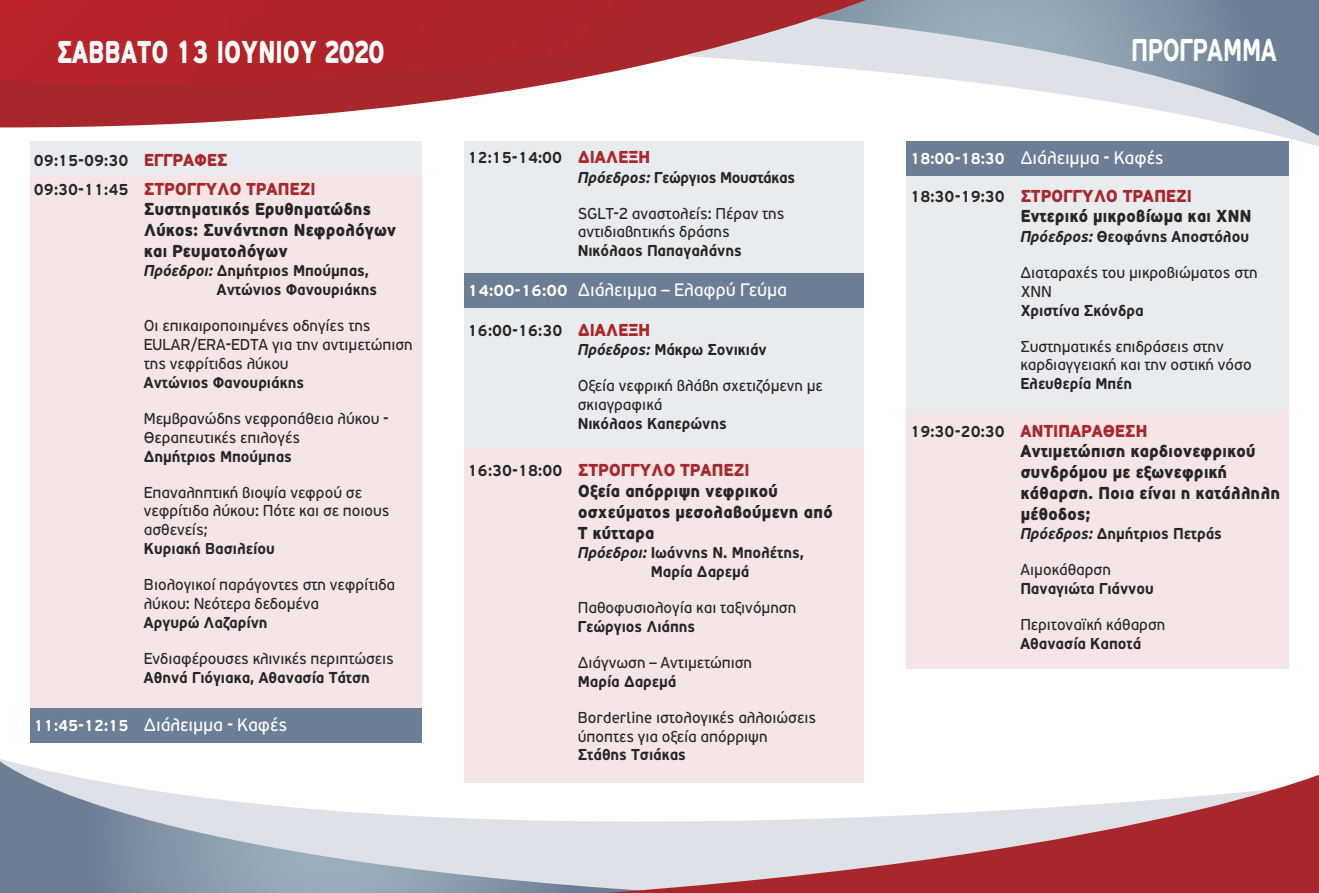
<style>
.page{position:relative;width:1319px;height:893px;background:#fff}
.page>*{position:absolute;margin:0;border:0;box-sizing:border-box;transform-origin:0 0}
.t1{font:900 31.5px "PF Traffic";color:#fff;scale:.75 1}
.t2{font:700 31.5px "PF Traffic";color:#fff;scale:.75 1}
.t3{font:18px "PF Traffic";color:#fff;scale:.95 1}
.t4{font:900 17.25px/20.7px "PF Traffic";color:#272526;scale:.95 1}
.t5{font:15.75px/18.9px "PF Traffic";color:#272526;scale:.95 1}
.t6{font:700 15.75px/18.9px "PF Traffic";color:#272526;scale:.95 1}
.t7{font:700 15.75px/19.5px "PF Traffic";color:#272526;scale:.9 1}
.t8{font:700 15.75px/19.6px "PF Traffic";letter-spacing:-.02em;color:#272526;scale:.9 1}
.s1{font-weight:900;font-size:17.25px;color:#a8272b}
.s2{font-weight:700;font-size:15.75px}
.s3{color:#a8272b}
.s4{font-style:italic}
</style>
<div class="page">
<div style="left:463px;top:448px;width:400px;height:335px;background:#f5e5e6"></div>
<div style="left:463px;top:142px;width:400px;height:306px;background:#e9ecef"></div>
<svg style="left:779px;top:0;width:539px;height:154px"></svg>
<svg style="left:0;top:758px;width:464px;height:135px"></svg>
<svg style="left:433px;top:766px;width:885px;height:127px"></svg>
<svg style="left:0;top:0;width:885px;height:129px"></svg>
<img style="left:0;top:0;width:855px;height:85px">
<div style="left:906px;top:143px;width:382px;height:268px;background:#e9ecef"></div>
<div style="left:906px;top:410px;width:382px;height:258px;background:#f5e5e6"></div>
<div style="left:30px;top:142px;width:391px;height:439px;background:#e9ecef"></div>
<div style="left:30px;top:175px;width:391px;height:537px;background:#f5e5e6"></div>
<div style="left:463px;top:273px;width:400px;height:34px;background:#6c7e95"></div>
<div style="left:30px;top:709px;width:391px;height:34px;background:#6c7e95"></div>
<div style="left:906px;top:142px;width:382px;height:34px;background:#6c7e95"></div>
<h1 class="t1" style="left:57px;top:32px;width:438px">ΣΑΒΒΑΤΟ 13 IOYNIOY 2020</h1>
<h1 class="t2" style="left:1131px;top:31px;width:195px">ΠΡΟΓΡΑΜΜΑ</h1>
<p class="t7" style="left:34px;top:150px;width:216px">09:15-09:30 <span class="s1">EΓΓΡΑΦΕΣ</span></p>
<p class="t4" style="left:144px;top:178px;width:267px;text-indent:-110px"><span class="s2">09:30-11:45</span> <span class="s3">ΣΤΡΟΓΓΥΛΟ ΤΡΑΠΕΖΙ<br></span>Συστηματικός Ερυθηματώδης<br>Λύκος: Συνάντηση Νεφρολόγων και Ρευματολόγων</p>
<p class="t6" style="left:217px;top:261px;width:170px;text-indent:-73px"><span class="s4">Πρόεδροι:</span> Δημήτριος Μπούμπας,<br>Αντώνιος Φανουριάκης</p>
<p class="t5" style="left:144px;top:316px;width:284px">Οι επικαιροποιημένες οδηγίες της<br>EULAR/ERA-EDTA για την αντιμετώπιση της νεφρίτιδας λύκου</p>
<p class="t6" style="left:144px;top:373px;width:170px">Αντώνιος Φανουριάκης</p>
<p class="t5" style="left:144px;top:409px;width:259px">Μεμβρανώδης νεφροπάθεια λύκου -<br>Θεραπευτικές επιλογές</p>
<p class="t6" style="left:144px;top:446px;width:157px">Δημήτριος Μπούμπας</p>
<p class="t5" style="left:144px;top:483px;width:260px">Επαναληπτική βιοψία νεφρού σε νεφρίτιδα λύκου: Πότε και σε ποιους ασθενείς;</p>
<p class="t6" style="left:144px;top:539px;width:139px">Κυριακή Βασιλείου</p>
<p class="t5" style="left:144px;top:575px;width:266px">Βιολογικοί παράγοντες στη νεφρίτιδα λύκου: Νεότερα δεδομένα</p>
<p class="t6" style="left:144px;top:613px;width:132px">Αργυρώ Λαζαρίνη</p>
<p class="t5" style="left:144px;top:649px;width:265px">Ενδιαφέρουσες κλινικές περιπτώσεις</p>
<p class="t6" style="left:144px;top:668px;width:239px">Αθηνά Γιόγιακα, Αθανασία Τάτση</p>
<p class="t3" style="left:34px;top:714px;width:268px"><span class="s2">11:45-12:15</span> Διάλειμμα - Καφές</p>
<p class="t8" style="left:577px;top:147px;width:243px;text-indent:-110px">12:15-14:00 <span class="s1">ΔΙΑΛΕΞΗ<br></span><span class="s4">Πρόεδρος:</span> Γεώργιος Μουστάκας</p>
<p class="t5" style="left:577px;top:203px;width:219px">SGLT-2 αναστολείς: Πέραν της αντιδιαβητικής δράσης</p>
<p class="t6" style="left:577px;top:241px;width:174px">Νικόλαος Παπαγαλάνης</p>
<p class="t3" style="left:468px;top:279px;width:337px"><span class="s2">14:00-16:00</span> Διάλειμμα – Ελαφρύ Γεύμα</p>
<p class="t7" style="left:577px;top:320px;width:211px;text-indent:-110px">16:00-16:30 <span class="s1">ΔΙΑΛΕΞΗ<br></span><span class="s4">Πρόεδρος:</span> Μάκρω Σονικιάν</p>
<p class="t5" style="left:577px;top:376px;width:259px">Οξεία νεφρική βλάβη σχετιζόμενη με σκιαγραφικά</p>
<p class="t6" style="left:577px;top:414px;width:158px">Νικόλαος Καπερώνης</p>
<p class="t4" style="left:577px;top:460px;width:270px;text-indent:-110px"><span class="s2">16:30-18:00</span> <span class="s3">ΣΤΡΟΓΓΥΛΟ ΤΡΑΠΕΖΙ<br></span>Οξεία απόρριψη νεφρικού οσχεύματος μεσολαβούμενη από<br>Τ κύτταρα</p>
<p class="t6" style="left:650px;top:543px;width:163px;text-indent:-73px"><span class="s4">Πρόεδροι:</span> Ιωάννης Ν. Μπολέτης,<br>Μαρία Δαρεμά</p>
<p class="t5" style="left:577px;top:598px;width:231px">Παθοφυσιολογία και ταξινόμηση</p>
<p class="t6" style="left:577px;top:617px;width:125px">Γεώργιος Λιάπης</p>
<p class="t5" style="left:577px;top:653px;width:185px">Διάγνωση – Αντιμετώπιση</p>
<p class="t6" style="left:577px;top:671px;width:105px">Μαρία Δαρεμά</p>
<p class="t5" style="left:577px;top:708px;width:252px">Borderline ιστολογικές αλλοιώσεις ύποπτες για οξεία απόρριψη</p>
<p class="t6" style="left:577px;top:745px;width:115px">Στάθης Τσιάκας</p>
<p class="t3" style="left:910px;top:147px;width:268px"><span class="s2">18:00-18:30</span> Διάλειμμα - Καφές</p>
<p class="t4" style="left:1020px;top:185px;width:244px;text-indent:-110px"><span class="s2">18:30-19:30</span> <span class="s3">ΣΤΡΟΓΓΥΛΟ ΤΡΑΠΕΖΙ<br></span>Εντερικό μικροβίωμα και ΧΝΝ</p>
<p class="t6" style="left:1020px;top:227px;width:242px"><span class="s4">Πρόεδρος:</span> Θεοφάνης Αποστόλου</p>
<p class="t5" style="left:1020px;top:263px;width:251px">Διαταραχές του μικροβιώματος στη<br>ΧΝΝ</p>
<p class="t6" style="left:1020px;top:300px;width:131px">Χριστίνα Σκόνδρα</p>
<p class="t5" style="left:1020px;top:336px;width:245px">Συστηματικές επιδράσεις στην καρδιαγγειακή και την οστική νόσο</p>
<p class="t6" style="left:1020px;top:374px;width:119px">Ελευθερία Μπέη</p>
<p class="t4" style="left:1020px;top:420px;width:275px;text-indent:-110px"><span class="s2">19:30-20:30</span> <span class="s3">ΑΝΤΙΠΑΡΑΘΕΣΗ<br></span>Αντιμετώπιση καρδιονεφρικού συνδρόμου με εξωνεφρική κάθαρση. Ποια είναι η κατάλληλη μέθοδος;</p>
<p class="t6" style="left:1020px;top:524px;width:214px"><span class="s4">Πρόεδρος:</span> Δημήτριος Πετράς</p>
<p class="t5" style="left:1020px;top:560px;width:97px">Αιμοκάθαρση</p>
<p class="t6" style="left:1020px;top:579px;width:142px">Παναγιώτα Γιάννου</p>
<p class="t5" style="left:1020px;top:615px;width:154px">Περιτοναϊκή κάθαρση</p>
<p class="t6" style="left:1020px;top:634px;width:129px">Αθανασία Καποτά</p>
</div>
